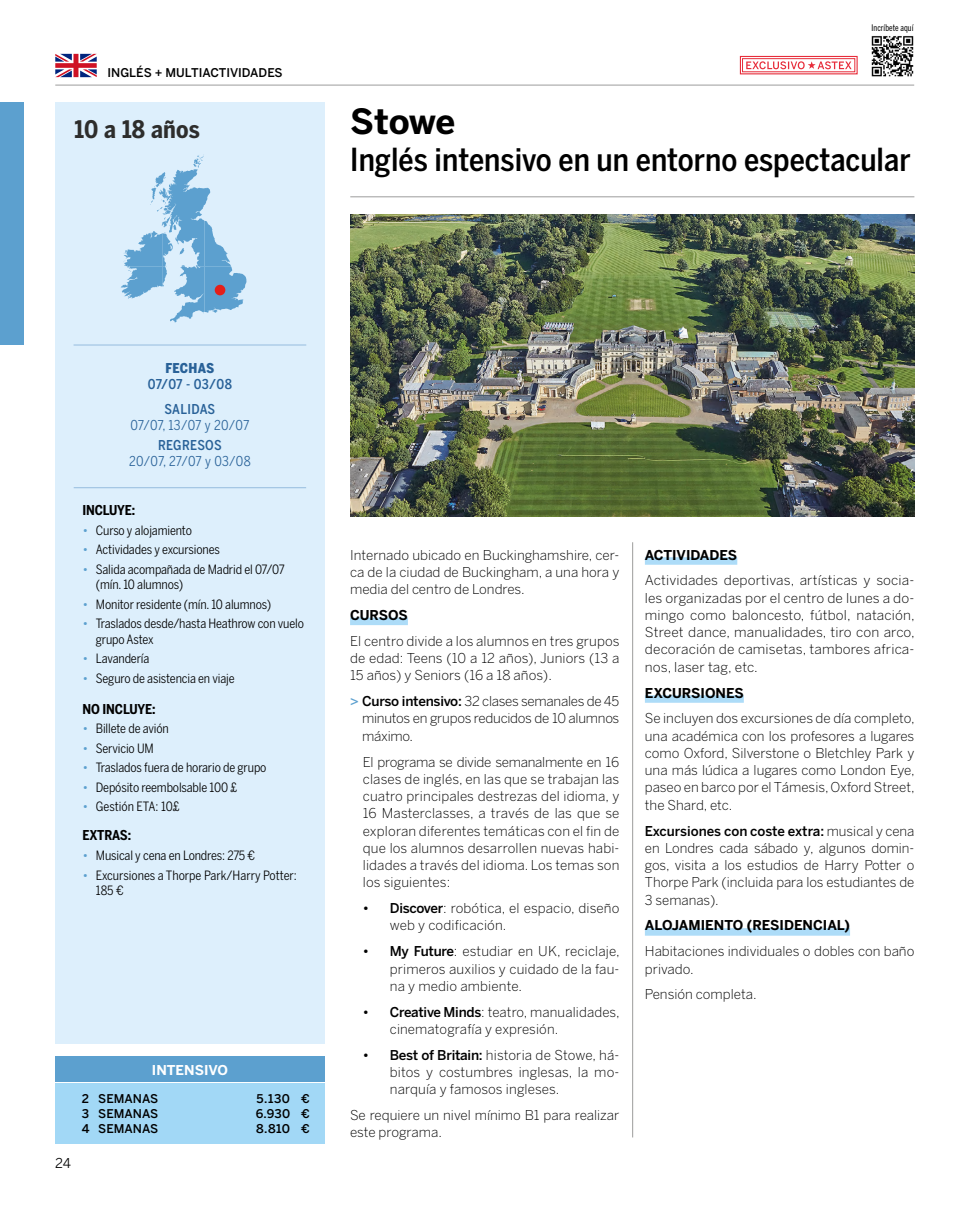
<style>
.page{position:relative;width:978px;height:1212px;background:#fff}
.page>*{position:absolute;margin:0;border:0;box-sizing:border-box;transform-origin:0 0}
.t1{font:700 34.5px "Benton Sans";letter-spacing:-.01em;color:#000}
.t2{font:500 31.5px "Benton Sans Cond";color:#000}
.t3{font:700 24px "Benton Sans Cond";letter-spacing:.01em;color:#2d2d2c}
.t4{font:300 13.5px/17.2px "Benton Sans";color:#000;text-align:justify}
.t5{font:700 13.5px "Benton Sans";color:#000}
.t6{font:13.5px "Benton Sans Cond";letter-spacing:.005em;color:#286198}
.t7{font:500 13.5px/24.8px "Benton Sans Cond";letter-spacing:.015em;color:#286198;text-align:center}
.t8{font:700 13.5px "Benton Sans Cond";letter-spacing:-.01em;color:#000}
.t9{font:700 13.5px "Benton Sans";color:#fff}
.t10{font:900 13.5px "Benton Sans Cond";letter-spacing:.025em;color:#286198}
.t11{font:13.5px "Benton Sans";color:#000}
.t12{font:12.75px/15.3px "Benton Sans Cond";letter-spacing:-.01em;color:#000}
.t13{font:500 12px "Benton Sans";color:#000}
.t14{font:9px "Benton Sans Comp";letter-spacing:.01em;color:#000}
.s1{color:#5ca0cf}
.s2{font-size:12.9px}
.s3{font-weight:500;color:#5ca0cf}
.s4{font-weight:500}
</style>
<div class="page">
<div style="left:0;top:103px;width:23px;height:242px;background:#5ca0cf"></div>
<svg style="left:55px;top:54px;width:42px;height:23px"></svg>
<div style="left:55px;top:102px;width:270px;height:942px;background:#ddeffc"></div>
<hr style="left:55px;top:85px;width:859px;height:1px;background:#9d9d9c">
<hr style="left:74px;top:487px;width:232px;height:1px;background:#96bcde">
<hr style="left:74px;top:345px;width:232px;height:1px;background:#96bcde">
<hr style="left:350px;top:196px;width:564px;height:1px;background:#9d9d9c">
<svg style="left:121px;top:155px;width:126px;height:168px"></svg>
<div style="left:215px;top:285px;width:10px;height:10px;background:#e41f1a;border-radius:50%"></div>
<img style="left:350px;top:214px;width:564px;height:302px">
<hr style="left:632px;top:542px;width:1px;height:595px;background:#9d9d9c">
<div style="left:350px;top:618px;width:58px;height:7px;background:#addcf8"></div>
<div style="left:645px;top:557px;width:92px;height:8px;background:#addcf8"></div>
<div style="left:645px;top:695px;width:99px;height:8px;background:#addcf8"></div>
<div style="left:645px;top:928px;width:205px;height:8px;background:#addcf8"></div>
<div style="left:55px;top:1057px;width:270px;height:25px;background:#5ca0cf"></div>
<div style="left:55px;top:1083px;width:270px;height:61px;background:#a2d8f6"></div>
<div style="left:740px;top:56px;width:118px;height:18px;border:1px solid #e72d3b"></div>
<div style="left:742px;top:58px;width:113px;height:14px;border:1px solid #e72d3b"></div>
<svg style="left:746px;top:61px;width:106px;height:8px"></svg>
<img style="left:871px;top:36px;width:43px;height:41px">
<p class="t13" style="left:107px;top:65px;width:177px">INGLÉS + MULTIACTIVIDADES</p>
<h3 class="t3" style="left:74px;top:116px;width:127px">10 a 18 años</h3>
<p class="t14" style="left:872px;top:22px;width:43px">Incríbete aquí</p>
<h1 class="t1" style="left:350px;top:101px;width:107px">Stowe</h1>
<h2 class="t2" style="left:350px;top:141px;width:562px">Inglés intensivo en un entorno espectacular</h2>
<p class="t10" style="left:165px;top:360px;width:50px">FECHAS</p>
<p class="t7" style="left:148px;top:371px;width:86px">07/07 - 03/08<br>SALIDAS</p>
<p class="t6" style="left:131px;top:417px;width:120px">07/07, 13/07 y 20/07</p>
<p class="t7" style="left:158px;top:433px;width:65px">REGRESOS</p>
<p class="t6" style="left:129px;top:454px;width:123px">20/07, 27/07 y 03/08</p>
<p class="t8" style="left:82px;top:502px;width:54px">INCLUYE:</p>
<p class="t12" style="left:82px;top:522px;width:111px"><span class="s1">•</span> Curso y alojamiento</p>
<p class="t12" style="left:82px;top:542px;width:139px"><span class="s1">•</span> Actividades y excursiones</p>
<p class="t12" style="left:96px;top:562px;width:190px;text-indent:-14px"><span class="s1">•</span> Salida acompañada de Madrid el 07/07 (mín. 10 alumnos)</p>
<p class="t12" style="left:82px;top:596px;width:190px"><span class="s1">•</span> Monitor residente (mín. 10 alumnos)</p>
<p class="t12" style="left:96px;top:616px;width:210px;text-indent:-14px"><span class="s1">•</span> Traslados desde/hasta Heathrow con vuelo grupo Astex</p>
<p class="t12" style="left:82px;top:651px;width:69px"><span class="s1">•</span> Lavandería</p>
<p class="t12" style="left:82px;top:670px;width:154px"><span class="s1">•</span> Seguro de asistencia en viaje</p>
<p class="t8" style="left:82px;top:701px;width:75px">NO INCLUYE:</p>
<p class="t12" style="left:82px;top:721px;width:88px"><span class="s1">•</span> Billete de avión</p>
<p class="t12" style="left:82px;top:740px;width:73px"><span class="s1">•</span> Servicio UM</p>
<p class="t12" style="left:82px;top:760px;width:186px"><span class="s1">•</span> Traslados fuera de horario de grupo</p>
<p class="t12" style="left:82px;top:779px;width:156px"><span class="s1">•</span> Depósito reembolsable 100 £</p>
<p class="t12" style="left:82px;top:799px;width:99px"><span class="s1">•</span> Gestión ETA: 10<span class="s2">£</span></p>
<p class="t8" style="left:82px;top:827px;width:50px">EXTRAS:</p>
<p class="t12" style="left:82px;top:848px;width:174px"><span class="s1">•</span> Musical y cena en Londres: 275 €</p>
<p class="t12" style="left:96px;top:867px;width:203px;text-indent:-14px"><span class="s1">•</span> Excursiones a Thorpe Park/Harry Potter:<br>185 €</p>
<p class="t11" style="left:55px;top:1155px;width:17px">24</p>
<p class="t9" style="left:152px;top:1062px;width:77px">INTENSIVO</p>
<p class="t13" style="left:82px;top:1092px;width:78px">2 SEMANAS</p>
<p class="t13" style="left:256px;top:1092px;width:55px">5.130 €</p>
<p class="t13" style="left:82px;top:1107px;width:78px">3 SEMANAS</p>
<p class="t13" style="left:256px;top:1107px;width:56px">6.930 €</p>
<p class="t13" style="left:82px;top:1122px;width:78px">4 SEMANAS</p>
<p class="t13" style="left:256px;top:1122px;width:55px">8.810 €</p>
<p class="t4" style="left:350px;top:546px;width:271px">Internado ubicado en Buckinghamshire, cer&shy;ca de la ciudad de Buckingham, a una hora y media del centro de Londres.</p>
<p class="t5" style="left:350px;top:607px;width:59px">CURSOS</p>
<p class="t4" style="left:350px;top:632px;width:271px">El centro divide a los alumnos en tres grupos de edad: Teens (10 a 12 años), Juniors (13 a 15 años) y Seniors (16 a 18 años).</p>
<p class="t4" style="left:362px;top:692px;width:259px;text-indent:-12px"><span class="s3">&gt;</span> <span class="s4">Curso intensivo:</span> 32 clases semanales de 45 minutos en grupos reducidos de 10 alumnos máximo.</p>
<p class="t4" style="left:363px;top:753px;width:258px">El programa se divide semanalmente en 16 clases de inglés, en las que se trabajan las cuatro principales destrezas del idioma, y 16 Masterclasses, a través de las que se exploran diferentes temáticas con el fin de que los alumnos desarrollen nuevas habi&shy;lidades a través del idioma. Los temas son los siguientes:</p>
<p class="t4" style="left:390px;top:899px;width:231px;text-indent:-27px"><span class="s4">• Discover</span>: robótica, el espacio, diseño web y codificación.</p>
<p class="t4" style="left:390px;top:943px;width:231px;text-indent:-27px"><span class="s4">• My Future</span>: estudiar en UK, reciclaje, primeros auxilios y cuidado de la fau&shy;na y medio ambiente.</p>
<p class="t4" style="left:390px;top:1003px;width:231px;text-indent:-27px"><span class="s4">• Creative Minds</span>: teatro, manualidades, cinematografía y expresión.</p>
<p class="t4" style="left:390px;top:1046px;width:231px;text-indent:-27px"><span class="s4">• Best of Britain:</span> historia de Stowe, há&shy;bitos y costumbres inglesas, la mo&shy;narquía y famosos ingleses.</p>
<p class="t4" style="left:350px;top:1106px;width:271px">Se requiere un nivel mínimo B1 para realizar este programa.</p>
<p class="t5" style="left:645px;top:546px;width:94px">ACTIVIDADES</p>
<p class="t4" style="left:645px;top:572px;width:271px">Actividades deportivas, artísticas y socia&shy;les organizadas por el centro de lunes a do&shy;mingo como baloncesto, fútbol, natación, Street dance, manualidades, tiro con arco, decoración de camisetas, tambores africa&shy;nos, laser tag, etc.</p>
<p class="t5" style="left:645px;top:684px;width:100px">EXCURSIONES</p>
<p class="t4" style="left:645px;top:710px;width:271px">Se incluyen dos excursiones de día completo, una académica con los profesores a lugares como Oxford, Silverstone o Bletchley Park y una más lúdica a lugares como London Eye, paseo en barco por el Támesis, Oxford Street, the Shard, etc.</p>
<p class="t4" style="left:645px;top:822px;width:271px"><span class="s4">Excursiones con coste extra:</span> musical y cena en Londres cada sábado y, algunos domin&shy;gos, visita a los estudios de Harry Potter o Thorpe Park (incluida para los estudiantes de 3 semanas).</p>
<p class="t5" style="left:645px;top:917px;width:207px">ALOJAMIENTO (RESIDENCIAL)</p>
<p class="t4" style="left:645px;top:942px;width:271px">Habitaciones individuales o dobles con baño privado.</p>
<p class="t4" style="left:645px;top:986px;width:113px">Pensión completa.</p>
</div>
